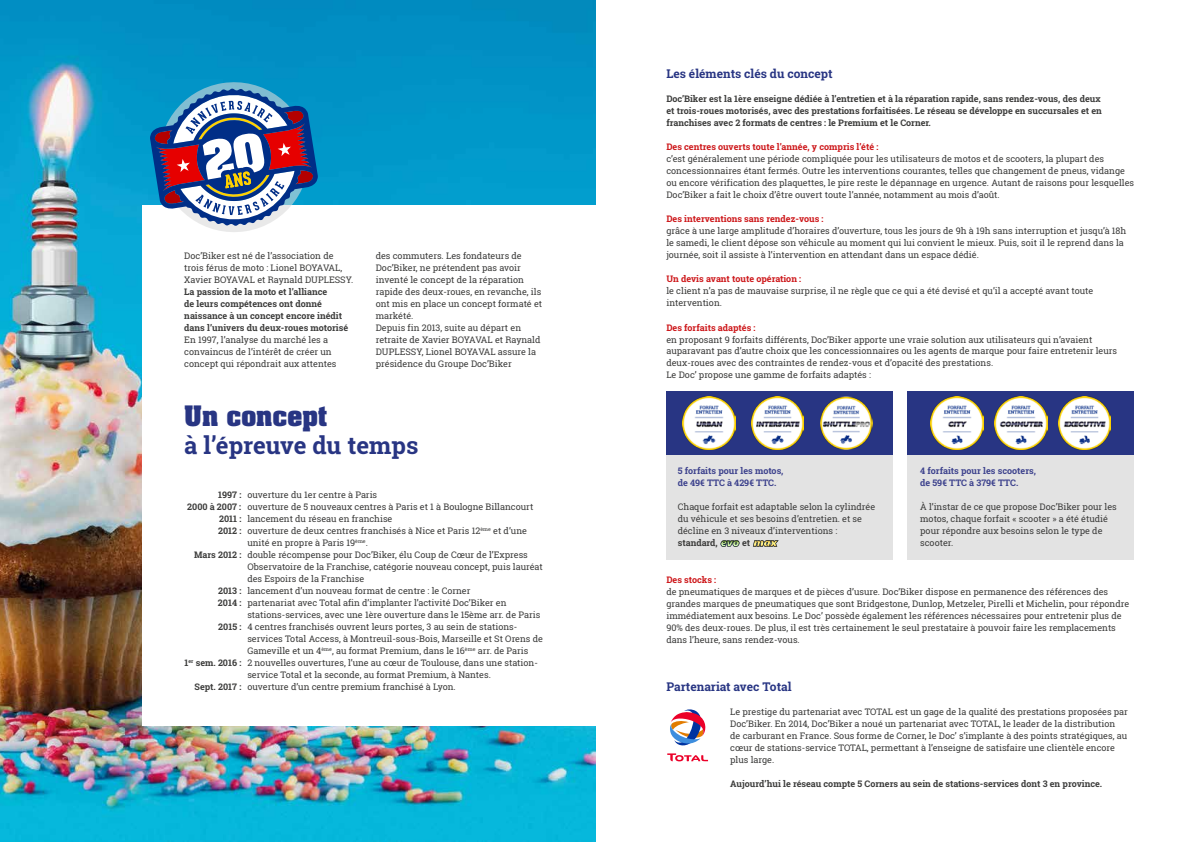
<style>
.page{position:relative;width:1191px;height:842px;background:#fff}
.page>*{position:absolute;margin:0;border:0;box-sizing:border-box;transform-origin:0 0}
.t1{font:700 24px "Roboto Slab";color:#283583}
.t2{font:700 24px "Aachen";color:#283583}
.t3{font:700 12px "Roboto Slab";color:#283583}
.t4{font:9px/12px "Roboto Slab";color:#3c3c3b}
.t5{font:700 9px/12px "Roboto Slab";color:#3c3c3b}
.t6{font:700 9px "Roboto Slab";color:#cd171a}
.t7{font:700 9px/12px "Roboto Slab";color:#3d428d}
.s1{font-weight:700}
</style>
<div class="page">
<div style="left:666px;top:455px;width:227px;height:104px;background:#e3e3e3"></div>
<div style="left:907px;top:455px;width:227px;height:104px;background:#e3e3e3"></div>
<img style="left:0;top:0;width:595px;height:842px">
<div style="left:142px;top:205px;width:453px;height:520px;background:#fff"></div>
<svg style="left:150px;top:77px;width:168px;height:155px"></svg>
<div style="left:666px;top:391px;width:227px;height:64px;background:#283583"></div>
<div style="left:907px;top:391px;width:227px;height:64px;background:#283583"></div>
<svg style="left:667px;top:709px;width:41px;height:52px"></svg>
<img style="left:751px;top:397px;width:53px;height:52px">
<img style="left:931px;top:397px;width:52px;height:52px">
<img style="left:820px;top:397px;width:52px;height:52px">
<img style="left:1058px;top:397px;width:52px;height:52px">
<img style="left:682px;top:397px;width:53px;height:52px">
<img style="left:994px;top:397px;width:53px;height:52px">
<svg style="left:720px;top:540px;width:19px;height:7px"></svg>
<svg style="left:753px;top:540px;width:26px;height:7px"></svg>
<p class="t4" style="left:184px;top:249px;width:170px">Doc’Biker est né de l’association de trois férus de moto : Lionel BOYAVAL,<br>Xavier BOYAVAL et Raynald DUPLESSY.</p>
<p class="t5" style="left:184px;top:285px;width:165px">La passion de la moto et l’alliance<br>de leurs compétences ont donné naissance à un concept encore inédit dans l’univers du deux-roues motorisé</p>
<p class="t4" style="left:184px;top:333px;width:154px">En 1997, l’analyse du marché les a convaincus de l’intérêt de créer un concept qui répondrait aux attentes</p>
<p class="t4" style="left:376px;top:249px;width:168px">des commuters. Les fondateurs de<br>Doc’Biker, ne prétendent pas avoir inventé le concept de la réparation rapide des deux-roues, en revanche, ils ont mis en place un concept formaté et markété.<br>Depuis fin 2013, suite au départ en retraite de Xavier BOYAVAL et Raynald<br>DUPLESSY, Lionel BOYAVAL assure la présidence du Groupe Doc’Biker</p>
<h1 class="t2" style="left:184px;top:399px;width:145px">Un concept</h1>
<h1 class="t1" style="left:184px;top:431px;width:236px">à l’épreuve du temps</h1>
<p class="t4" style="left:218px;top:489px;width:160px"><span class="s1">1997 :</span> ouverture du 1er centre à Paris</p>
<p class="t4" style="left:187px;top:501px;width:347px"><span class="s1">2000 à 2007 :</span> ouverture de 5 nouveaux centres à Paris et 1 à Boulogne Billancourt</p>
<p class="t4" style="left:219px;top:513px;width:175px"><span class="s1">2011 :</span> lancement du réseau en franchise</p>
<p class="t4" style="left:218px;top:525px;width:310px"><span class="s1">2012 :</span> ouverture de deux centres franchisés à Nice et Paris 12<sup>ème</sup> et d’une</p>
<p class="t4" style="left:247px;top:537px;width:122px">unité en propre à Paris 19<sup>ème</sup>.</p>
<p class="t4" style="left:194px;top:549px;width:335px"><span class="s1">Mars 2012 :</span> double récompense pour Doc’Biker, élu Coup de Cœur de l’Express</p>
<p class="t4" style="left:247px;top:561px;width:297px">Observatoire de la Franchise, catégorie nouveau concept, puis lauréat</p>
<p class="t4" style="left:247px;top:573px;width:118px">des Espoirs de la Franchise</p>
<p class="t4" style="left:218px;top:585px;width:254px"><span class="s1">2013 :</span> lancement d’un nouveau format de centre : le Corner</p>
<p class="t4" style="left:218px;top:597px;width:290px"><span class="s1">2014 :</span> partenariat avec Total afin d’implanter l’activité Doc’Biker en</p>
<p class="t4" style="left:247px;top:609px;width:294px">stations-services, avec une 1ère ouverture dans le 15ème arr. de Paris</p>
<p class="t4" style="left:218px;top:621px;width:300px"><span class="s1">2015 :</span> 4 centres franchisés ouvrent leurs portes, 3 au sein de stations-</p>
<p class="t4" style="left:247px;top:633px;width:297px">services Total Access, à Montreuil-sous-Bois, Marseille et St Orens de</p>
<p class="t4" style="left:247px;top:645px;width:283px">Gameville et un 4<sup>ème</sup>, au format Premium, dans le 16<sup>ème</sup> arr. de Paris</p>
<p class="t4" style="left:184px;top:657px;width:355px"><span class="s1">1</span><sup>er</sup> <span class="s1">sem. 2016 :</span> 2 nouvelles ouvertures, l’une au cœur de Toulouse, dans une station-</p>
<p class="t4" style="left:247px;top:669px;width:245px">service Total et la seconde, au format Premium, à Nantes.</p>
<p class="t4" style="left:195px;top:681px;width:263px"><span class="s1">Sept. 2017 :</span> ouverture d’un centre premium franchisé à Lyon.</p>
<h2 class="t3" style="left:666px;top:67px;width:168px">Les éléments clés du concept</h2>
<p class="t5" style="left:666px;top:93px;width:437px">Doc’Biker est la 1ère enseigne dédiée à l’entretien et à la réparation rapide, sans rendez-vous, des deux et trois-roues motorisés, avec des prestations forfaitisées. Le réseau se développe en succursales et en franchises avec 2 formats de centres : le Premium et le Corner.</p>
<p class="t6" style="left:666px;top:142px;width:213px">Des centres ouverts toute l’année, y compris l’été :</p>
<p class="t4" style="left:666px;top:153px;width:469px">c’est généralement une période compliquée pour les utilisateurs de motos et de scooters, la plupart des concessionnaires étant fermés. Outre les interventions courantes, telles que changement de pneus, vidange ou encore vérification des plaquettes, le pire reste le dépannage en urgence. Autant de raisons pour lesquelles Doc’Biker a fait le choix d’être ouvert toute l’année, notamment au mois d’août.</p>
<p class="t6" style="left:666px;top:214px;width:159px">Des interventions sans rendez-vous :</p>
<p class="t4" style="left:666px;top:225px;width:461px">grâce à une large amplitude d’horaires d’ouverture, tous les jours de 9h à 19h sans interruption et jusqu’à 18h le samedi, le client dépose son véhicule au moment qui lui convient le mieux. Puis, soit il le reprend dans la journée, soit il assiste à l’intervention en attendant dans un espace dédié.</p>
<p class="t6" style="left:666px;top:274px;width:136px">Un devis avant toute opération :</p>
<p class="t4" style="left:666px;top:285px;width:428px">le client n’a pas de mauvaise surprise, il ne règle que ce qui a été devisé et qu’il a accepté avant toute intervention.</p>
<p class="t6" style="left:666px;top:322px;width:91px">Des forfaits adaptés :</p>
<p class="t4" style="left:666px;top:333px;width:452px">en proposant 9 forfaits différents, Doc’Biker apporte une vraie solution aux utilisateurs qui n’avaient auparavant pas d’autre choix que les concessionnaires ou les agents de marque pour faire entretenir leurs deux-roues avec des contraintes de rendez-vous et d’opacité des prestations.<br>Le Doc’ propose une gamme de forfaits adaptés :</p>
<p class="t7" style="left:677px;top:465px;width:107px">5 forfaits pour les motos, de 49€ TTC à 429€ TTC.</p>
<p class="t4" style="left:677px;top:501px;width:199px">Chaque forfait est adaptable selon la cylindrée du véhicule et ses besoins d’entretien. et se décline en 3 niveaux d’interventions :</p>
<p class="t5" style="left:677px;top:537px;width:42px">standard,</p>
<p class="t5" style="left:742px;top:537px;width:10px">et</p>
<p class="t7" style="left:920px;top:465px;width:117px">4 forfaits pour les scooters, de 59€ TTC à 379€ TTC.</p>
<p class="t4" style="left:920px;top:501px;width:198px">À l’instar de ce que propose Doc’Biker pour les motos, chaque forfait « scooter » a été étudié pour répondre aux besoins selon le type de scooter.</p>
<p class="t6" style="left:666px;top:574px;width:51px">Des stocks :</p>
<p class="t4" style="left:666px;top:585px;width:464px">de pneumatiques de marques et de pièces d’usure. Doc’Biker dispose en permanence des références des grandes marques de pneumatiques que sont Bridgestone, Dunlop, Metzeler, Pirelli et Michelin, pour répondre immédiatement aux besoins. Le Doc’ possède également les références nécessaires pour entretenir plus de 90% des deux-roues. De plus, il est très certainement le seul prestataire à pouvoir faire les remplacements dans l’heure, sans rendez-vous.</p>
<h2 class="t3" style="left:666px;top:679px;width:127px">Partenariat avec Total</h2>
<p class="t4" style="left:730px;top:705px;width:399px">Le prestige du partenariat avec TOTAL est un gage de la qualité des prestations proposées par Doc’Biker. En 2014, Doc’Biker a noué un partenariat avec TOTAL, le leader de la distribution<br>de carburant en France. Sous forme de Corner, le Doc’ s’implante à des points stratégiques, au cœur de stations-service TOTAL, permettant à l’enseigne de satisfaire une clientèle encore plus large.</p>
<p class="t5" style="left:730px;top:777px;width:373px">Aujourd’hui le réseau compte 5 Corners au sein de stations-services dont 3 en province.</p>
</div>
